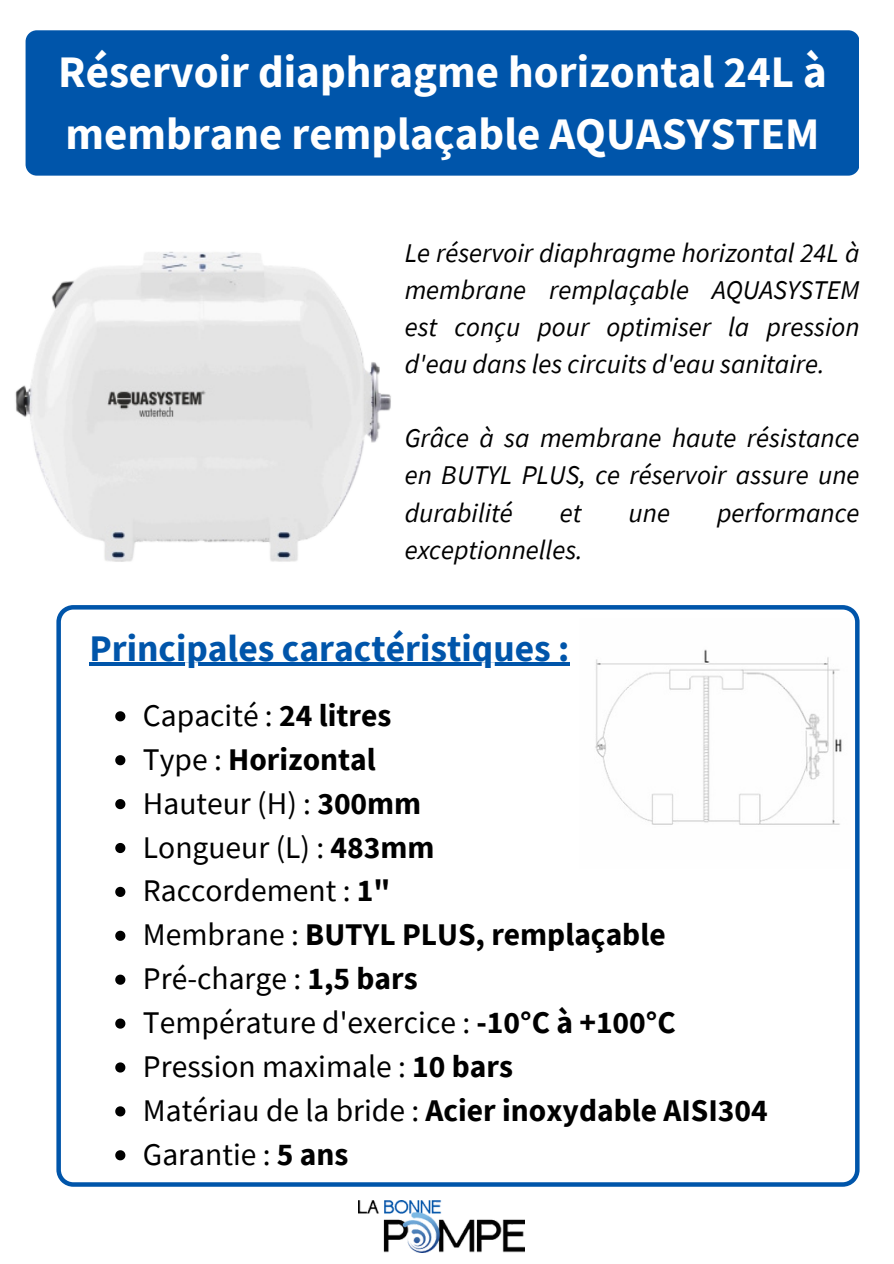
<style>
.page{position:relative;width:894px;height:1264px;background:#fff}
.page>*{position:absolute;margin:0;border:0;box-sizing:border-box;transform-origin:0 0}
.t1{font:700 45px/61.8px "Source Sans Pro";color:#fff}
.t2{font:700 37.5px "Source Sans Pro";color:#05a}
.t3{font:31.5px "Source Sans Pro";color:#000}
.t4{font:700 31.5px "Source Sans Pro";color:#000}
.t5{font:italic 27px/37.2px "Source Sans Pro";color:#000;text-align:justify}
.s1{font-weight:700}
.s2{font-weight:400}
</style>
<div class="page">
<img style="left:15px;top:251px;width:376px;height:311px">
<svg style="left:56px;top:605px;width:802px;height:581px"></svg>
<img style="left:359px;top:1200px;width:165px;height:52px">
<div style="left:26px;top:30px;width:833px;height:146px;background:#05a;border-radius:11px"></div>
<img style="left:579px;top:618px;width:270px;height:250px">
<hr style="left:89px;top:662px;width:480px;height:4px;background:#05a">
<svg style="left:115px;top:711px;width:10px;height:10px"></svg>
<svg style="left:115px;top:755px;width:10px;height:10px"></svg>
<svg style="left:115px;top:799px;width:10px;height:10px"></svg>
<svg style="left:115px;top:843px;width:10px;height:10px"></svg>
<svg style="left:115px;top:886px;width:10px;height:11px"></svg>
<svg style="left:115px;top:930px;width:10px;height:10px"></svg>
<svg style="left:115px;top:974px;width:10px;height:10px"></svg>
<svg style="left:115px;top:1018px;width:10px;height:10px"></svg>
<svg style="left:115px;top:1062px;width:10px;height:10px"></svg>
<svg style="left:115px;top:1106px;width:10px;height:10px"></svg>
<svg style="left:115px;top:1150px;width:10px;height:10px"></svg>
<p class="t1" style="left:58px;top:40px;width:770px">Réservoir diaphragme horizontal 24L à membrane remplaçable AQUASYSTEM</p>
<p class="t5" style="left:404px;top:233px;width:456px">Le réservoir diaphragme horizontal 24L à membrane remplaçable AQUASYSTEM est conçu pour optimiser la pression d'eau dans les circuits d'eau sanitaire.</p>
<p class="t5" style="left:404px;top:419px;width:456px">Grâce à sa membrane haute résistance en BUTYL PLUS, ce réservoir assure une durabilité</p>
<p class="t5" style="left:559px;top:493px;width:23px">et</p>
<p class="t5" style="left:628px;top:493px;width:43px">une</p>
<p class="t5" style="left:716px;top:493px;width:144px">performance</p>
<p class="t5" style="left:404px;top:530px;width:179px">exceptionnelles.</p>
<p class="t2" style="left:89px;top:623px;width:481px">Principales caractéristiques :</p>
<h2 class="t3" style="left:143px;top:695px;width:250px">Capacité : <span class="s1">24 litres</span></h2>
<p class="t4" style="left:143px;top:738px;width:234px"><span class="s2">Type :</span> Horizontal</p>
<p class="t3" style="left:143px;top:782px;width:280px">Hauteur (H) : <span class="s1">300mm</span></p>
<p class="t3" style="left:143px;top:826px;width:293px">Longueur (L) : <span class="s1">483mm</span></p>
<p class="t3" style="left:143px;top:870px;width:249px">Raccordement : <span class="s1">1"</span></p>
<p class="t4" style="left:143px;top:914px;width:524px"><span class="s2">Membrane :</span> BUTYL PLUS, remplaçable</p>
<p class="t3" style="left:143px;top:958px;width:276px">Pré-charge : <span class="s1">1,5 bars</span></p>
<p class="t3" style="left:143px;top:1002px;width:534px">Température d'exercice : <span class="s1">-10°C à +100°C</span></p>
<p class="t3" style="left:143px;top:1046px;width:371px">Pression maximale : <span class="s1">10 bars</span></p>
<p class="t4" style="left:143px;top:1089px;width:626px"><span class="s2">Matériau de la bride :</span> Acier inoxydable AISI304</p>
<p class="t3" style="left:143px;top:1133px;width:207px">Garantie : <span class="s1">5 ans</span></p>
</div>
